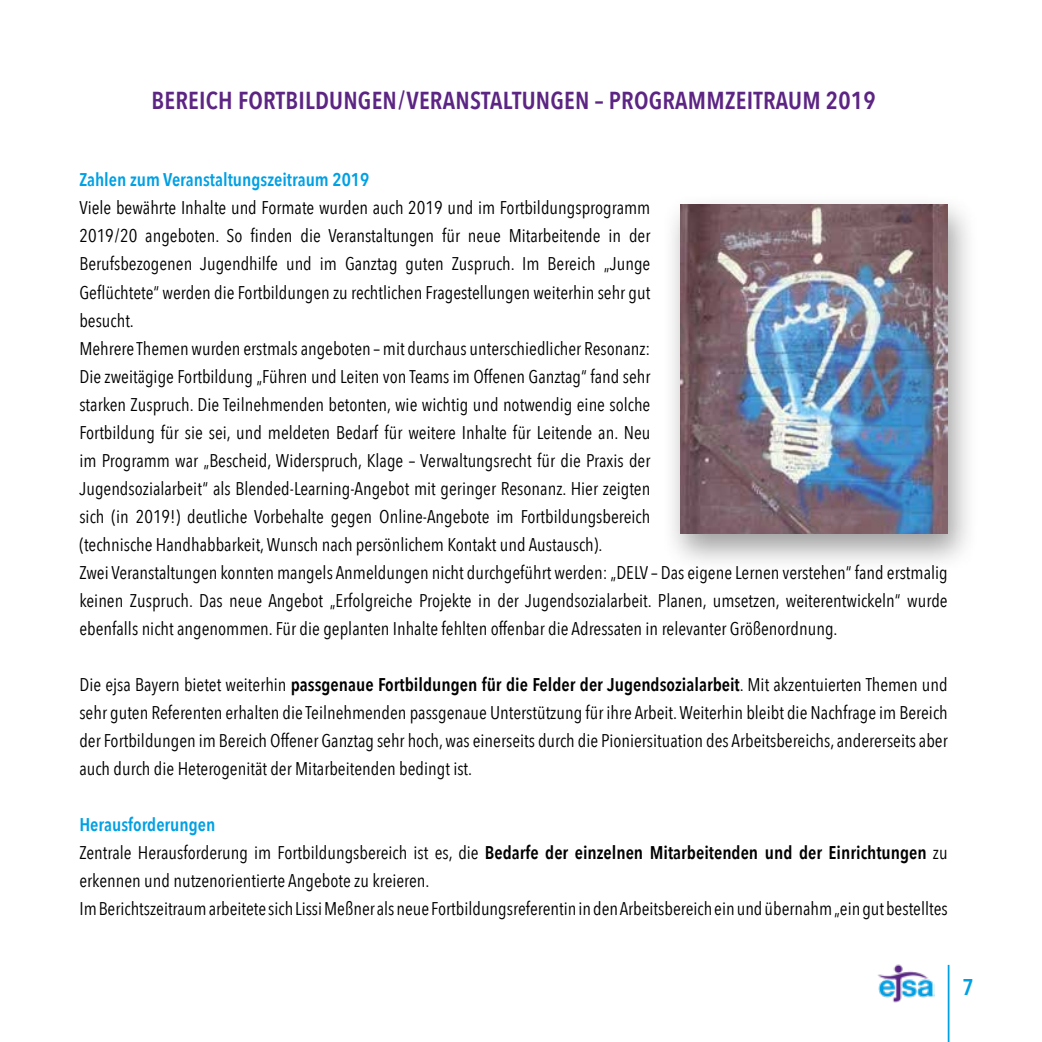
<style>
.page{position:relative;width:1042px;height:1042px;background:#fff}
.page>*{position:absolute;margin:0;border:0;box-sizing:border-box;transform-origin:0 0}
.t1{font:600 24.5px "Avenir Next Condensed";letter-spacing:.01em;color:#5c2483}
.t2{font:600 22.75px "Avenir Next Condensed";color:#00a0e4}
.t3{font:18.38px/28px "Avenir Next Condensed";color:#000}
.t4{font:600 18.38px "Avenir Next Condensed";color:#00a0e4}
.s1{font-weight:600}
.s2{font-weight:600;color:#00a0e4}
</style>
<div class="page">
<hr style="left:947px;top:965px;width:2px;height:77px;background:#00a0e4">
<img style="left:878px;top:964px;width:56px;height:39px">
<div style="left:661px;top:192px;width:318px;height:381px;background:#000;opacity:.38"></div>
<img style="left:680px;top:204px;width:267px;height:329px">
<h1 class="t1" style="left:151px;top:79px;width:725px">BEREICH FORTBILDUNGEN/VERANSTALTUNGEN – PROGRAMMZEITRAUM 2019</h1>
<p class="t4" style="left:79px;top:164px;width:291px">Zahlen zum Veranstaltungszeitraum 2019</p>
<p class="t3" style="left:79px;top:193px;width:870px">Viele bewährte Inhalte und Formate wurden auch 2019 und im Fortbildungsprogramm<br>2019/20 angeboten. So finden die Veranstaltungen für neue Mitarbeitende in der<br>Berufsbezogenen Jugendhilfe und im Ganztag guten Zuspruch. Im Bereich „Junge<br>Geflüchtete“ werden die Fortbildungen zu rechtlichen Fragestellungen weiterhin sehr gut<br>besucht.<br>Mehrere Themen wurden erstmals angeboten – mit durchaus unterschiedlicher Resonanz:<br>Die zweitägige Fortbildung „Führen und Leiten von Teams im Offenen Ganztag“ fand sehr<br>starken Zuspruch. Die Teilnehmenden betonten, wie wichtig und notwendig eine solche<br>Fortbildung für sie sei, und meldeten Bedarf für weitere Inhalte für Leitende an. Neu<br>im Programm war „Bescheid, Widerspruch, Klage – Verwaltungsrecht für die Praxis der<br>Jugendsozialarbeit“ als Blended-Learning-Angebot mit geringer Resonanz. Hier zeigten<br>sich (in 2019!) deutliche Vorbehalte gegen Online-Angebote im Fortbildungsbereich<br>(technische Handhabbarkeit, Wunsch nach persönlichem Kontakt und Austausch).<br>Zwei Veranstaltungen konnten mangels Anmeldungen nicht durchgeführt werden: „DELV – Das eigene Lernen verstehen“ fand erstmalig keinen Zuspruch. Das neue Angebot „Erfolgreiche Projekte in der Jugendsozialarbeit. Planen, umsetzen, weiterentwickeln“ wurde ebenfalls nicht angenommen. Für die geplanten Inhalte fehlten offenbar die Adressaten in relevanter Größenordnung.</p>
<p class="t3" style="left:79px;top:669px;width:870px;text-align:justify">Die ejsa Bayern bietet weiterhin <span class="s1">passgenaue Fortbildungen für die Felder der Jugendsozialarbeit</span>. Mit akzentuierten Themen und sehr guten Referenten erhalten die Teilnehmenden passgenaue Unterstützung für ihre Arbeit. Weiterhin bleibt die Nachfrage im Bereich der Fortbildungen im Bereich Offener Ganztag sehr hoch, was einerseits durch die Pioniersituation des Arbeitsbereichs, andererseits aber auch durch die Heterogenität der Mitarbeitenden bedingt ist.</p>
<p class="t3" style="left:79px;top:809px;width:870px"><span class="s2">Herausforderungen<br></span>Zentrale Herausforderung im Fortbildungsbereich ist es, die <span class="s1">Bedarfe der einzelnen Mitarbeitenden und der Einrichtungen</span> zu erkennen und nutzenorientierte Angebote zu kreieren.<br>Im Berichtszeitraum arbeitete sich Lissi Meßner als neue Fortbildungsreferentin in den Arbeitsbereich ein und übernahm „ein gut bestelltes</p>
<p class="t2" style="left:962px;top:967px;width:13px">7</p>
</div>
